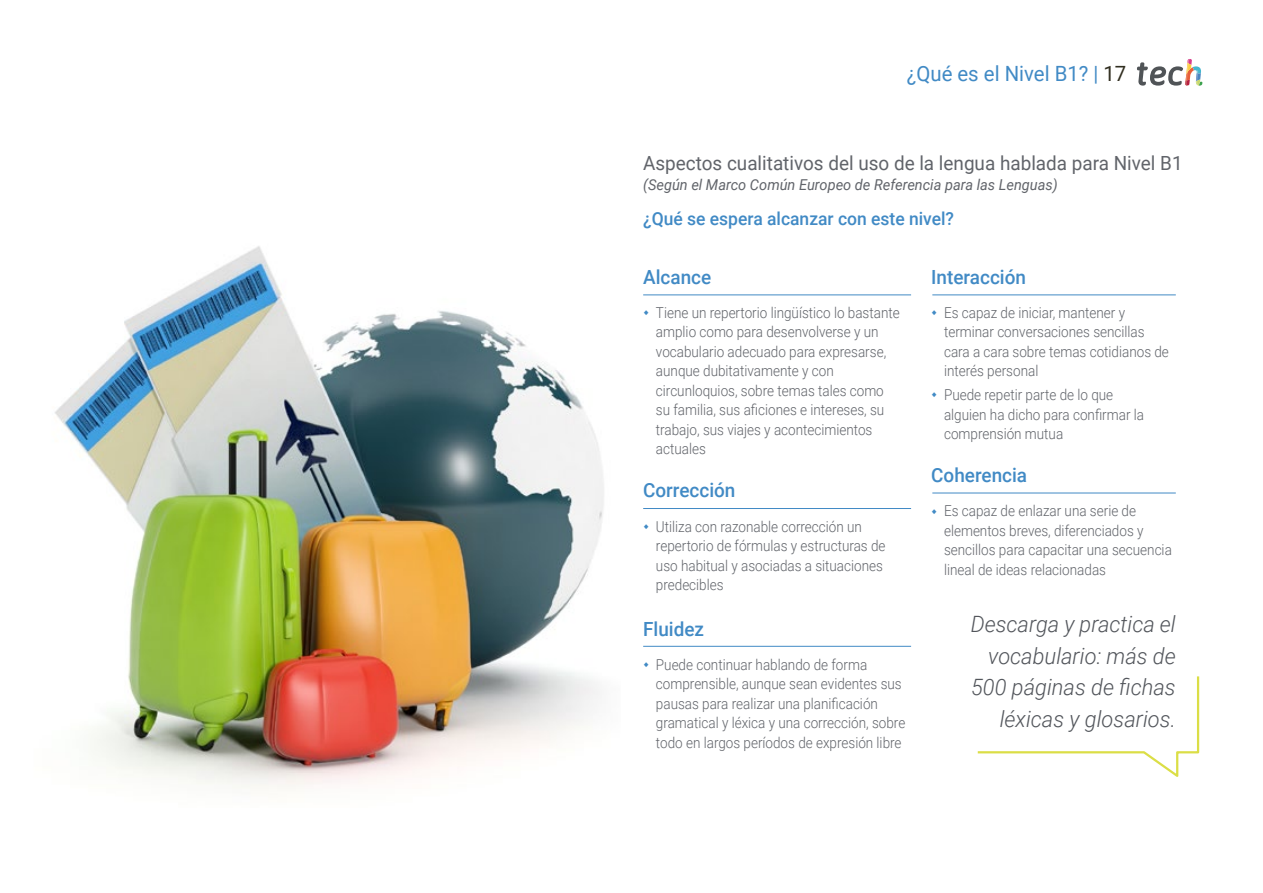
<style>
.page{position:relative;width:1263px;height:893px;background:#fff}
.page>*{position:absolute;margin:0;border:0;box-sizing:border-box;transform-origin:0 0}
.t1{font:italic 300 22.5px/31.5px "Roboto";color:#52555b;text-align:right}
.t2{font:21px "Roboto";color:#418ac5}
.t3{font:19.5px "Roboto";color:#61646a}
.t4{font:500 19.5px "Roboto";color:#418ac5}
.t5{font:500 18px "Roboto";color:#418ac5}
.t6{font:300 15px/19.5px "Roboto";color:#61646a;scale:.9 1}
.t7{font:italic 15px "Roboto";color:#61646a}
.s1{color:#312e20}
</style>
<div class="page">
<img style="left:54px;top:246px;width:550px;height:543px">
<svg style="left:1137px;top:59px;width:65px;height:27px"></svg>
<svg style="left:977px;top:676px;width:223px;height:101px"></svg>
<hr style="left:932px;top:294px;width:244px;height:1px;background:#418ac5">
<hr style="left:932px;top:493px;width:244px;height:1px;background:#418ac5">
<hr style="left:643px;top:294px;width:268px;height:1px;background:#418ac5">
<hr style="left:643px;top:508px;width:268px;height:1px;background:#418ac5">
<hr style="left:643px;top:646px;width:268px;height:1px;background:#418ac5">
<h2 class="t2" style="left:907px;top:59px;width:221px">¿Qué es el Nivel B1? | <span class="s1">17</span></h2>
<h3 class="t3" style="left:643px;top:149px;width:541px">Aspectos cualitativos del uso de la lengua hablada para Nivel B1</h3>
<p class="t7" style="left:643px;top:175px;width:416px">(Según el Marco Común Europeo de Referencia para las Lenguas)</p>
<p class="t5" style="left:643px;top:206px;width:312px">¿Qué se espera alcanzar con este nivel?</p>
<h3 class="t4" style="left:643px;top:263px;width:70px">Alcance</h3>
<p class="t6" style="left:656px;top:302px;width:272px">Tiene un repertorio lingüístico lo bastante amplio como para desenvolverse y un vocabulario adecuado para expresarse, aunque dubitativamente y con circunloquios, sobre temas tales como su familia, sus aficiones e intereses, su trabajo, sus viajes y acontecimientos actuales</p>
<h3 class="t4" style="left:643px;top:477px;width:94px">Corrección</h3>
<p class="t6" style="left:656px;top:516px;width:257px">Utiliza con razonable corrección un repertorio de fórmulas y estructuras de uso habitual y asociadas a situaciones predecibles</p>
<h3 class="t4" style="left:643px;top:615px;width:62px">Fluidez</h3>
<p class="t6" style="left:656px;top:654px;width:279px">Puede continuar hablando de forma comprensible, aunque sean evidentes sus pausas para realizar una planificación gramatical y léxica y una corrección, sobre todo en largos períodos de expresión libre</p>
<h3 class="t4" style="left:931px;top:263px;width:96px">Interacción</h3>
<p class="t6" style="left:944px;top:302px;width:251px">Es capaz de iniciar, mantener y terminar conversaciones sencillas cara a cara sobre temas cotidianos de interés personal</p>
<p class="t6" style="left:944px;top:384px;width:224px">Puede repetir parte de lo que alguien ha dicho para confirmar la comprensión mutua</p>
<h3 class="t4" style="left:931px;top:462px;width:97px">Coherencia</h3>
<p class="t6" style="left:944px;top:501px;width:255px">Es capaz de enlazar una serie de elementos breves, diferenciados y sencillos para capacitar una secuencia lineal de ideas relacionadas</p>
<h1 class="t1" style="left:971px;top:608px;width:206px">Descarga y practica el vocabulario: más de<br>500 páginas de fichas léxicas y glosarios.</h1>
</div>
